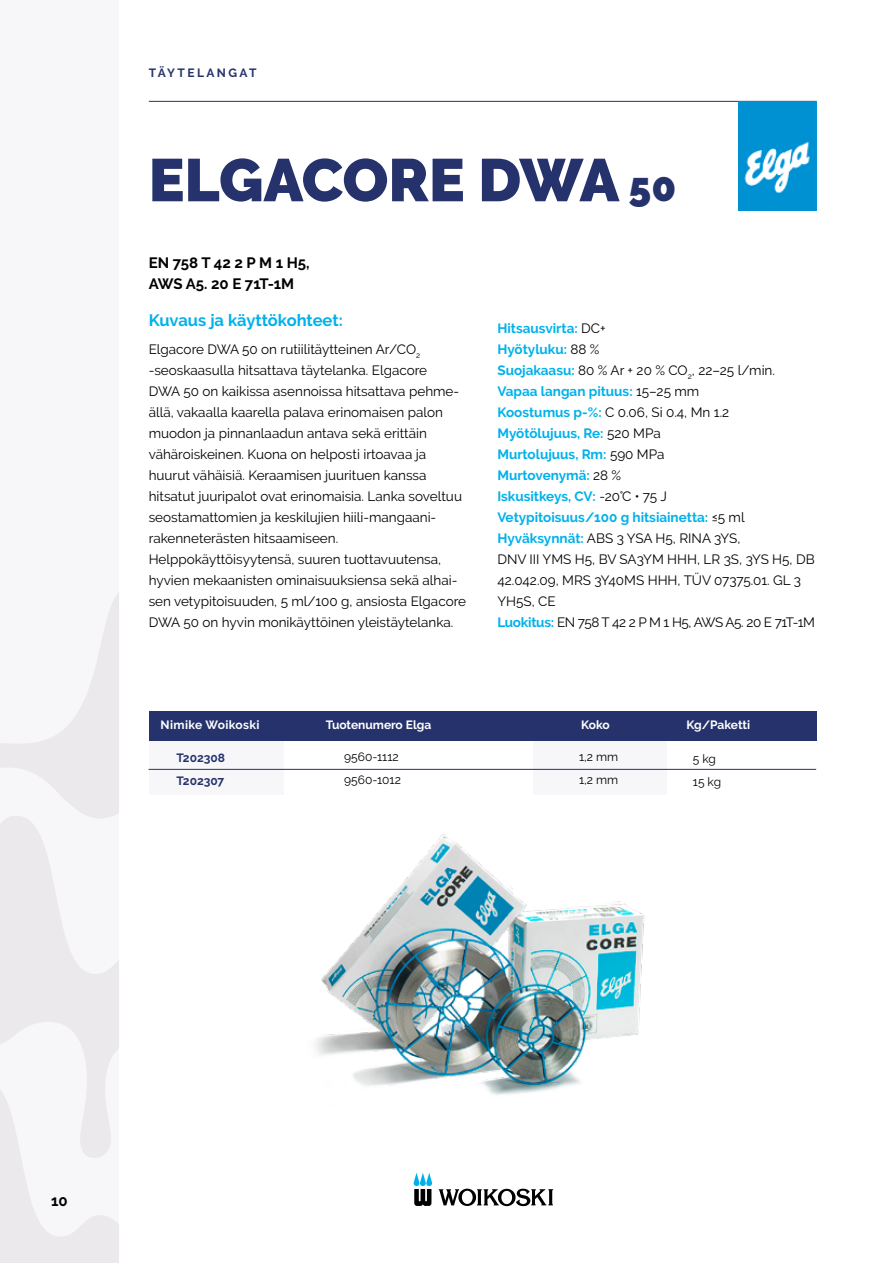
<style>
.page{position:relative;width:893px;height:1263px;background:#fff}
.page>*{position:absolute;margin:0;border:0;box-sizing:border-box;transform-origin:0 0}
.t1{font:900 60px "Raleway";letter-spacing:-.01em;color:#25326c}
.t2{font:700 16.5px "Raleway";color:#00b1eb}
.t3{font:700 15px/21px "Raleway";color:#000}
.t4{font:13.5px/21px "Raleway";color:#000}
.t5{font:12px/22.5px "Raleway";color:#000}
.t6{font:700 12px "Raleway";color:#fff}
.t7{font:700 12px/22.5px "Raleway";color:#25326c}
.t8{font:700 12px "Raleway";letter-spacing:.03em;color:#fff}
.t9{font:700 12px "Raleway";letter-spacing:.2em;color:#25326c}
.s1{font-size:40.5px}
.s2{font-weight:700;color:#00b1eb}
</style>
<div class="page">
<div style="left:0;top:0;width:119px;height:1263px;background:#f7f7fa"></div>
<svg style="left:0;top:593px;width:119px;height:670px"></svg>
<svg style="left:414px;top:1173px;width:18px;height:33px"></svg>
<svg style="left:439px;top:1188px;width:114px;height:18px"></svg>
<hr style="left:149px;top:101px;width:667px;height:1px;background:#25326c">
<img style="left:738px;top:102px;width:78px;height:108px">
<img style="left:315px;top:834px;width:330px;height:261px">
<div style="left:534px;top:738px;width:133px;height:57px;background:#f7f7fa"></div>
<div style="left:149px;top:738px;width:135px;height:57px;background:#f7f7fa"></div>
<hr style="left:149px;top:769px;width:667px;height:1px;background:#25326c">
<div style="left:149px;top:711px;width:667px;height:29px;background:#25326c"></div>
<p class="t9" style="left:149px;top:65px;width:109px">TÄYTELANGAT</p>
<h1 class="t1" style="left:149px;top:145px;width:529px">ELGACORE DWA <span class="s1">50</span></h1>
<p class="t3" style="left:149px;top:252px;width:162px">EN 758 T 42 2 P M 1 H5,<br>AWS A5. 20 E 71T-1M</p>
<p class="t2" style="left:149px;top:311px;width:196px">Kuvaus ja käyttökohteet:</p>
<p class="t4" style="left:149px;top:338px;width:319px">Elgacore DWA 50 on rutiilitäytteinen Ar/CO<sub>2 </sub>-seoskaasulla hitsattava täytelanka. Elgacore<br>DWA 50 on kaikissa asennoissa hitsattava pehme&shy;ällä, vakaalla kaarella palava erinomaisen palon muodon ja pinnanlaadun antava sekä erittäin vähäroiskeinen. Kuona on helposti irtoavaa ja huurut vähäisiä. Keraamisen juurituen kanssa hitsatut juuripalot ovat erinomaisia. Lanka soveltuu seostamattomien ja keskilujien hiili-mangaani&shy;rakenneterästen hitsaamiseen.<br>Helppokäyttöisyytensä, suuren tuottavuutensa, hyvien mekaanisten ominaisuuksiensa sekä alhai&shy;sen vetypitoisuuden, 5 ml/100 g, ansiosta Elgacore DWA 50 on hyvin monikäyttöinen yleistäytelanka.</p>
<p class="t4" style="left:497px;top:317px;width:319px"><span class="s2">Hitsausvirta:</span> DC+<br><span class="s2">Hyötyluku:</span> 88 %<br><span class="s2">Suojakaasu:</span> 80 % Ar + 20 % CO<sub>2</sub>, 22–25 l/min.<br><span class="s2">Vapaa langan pituus:</span> 15–25 mm<br><span class="s2">Koostumus p-%:</span> C 0.06, Si 0.4, Mn 1.2<br><span class="s2">Myötölujuus, Re:</span> 520 MPa<br><span class="s2">Murtolujuus, Rm:</span> 590 MPa<br><span class="s2">Murtovenymä:</span> 28 %<br><span class="s2">Iskusitkeys, CV:</span> -20°C • 75 J<br><span class="s2">Vetypitoisuus/100 g hitsiainetta:</span> ≤5 ml<br><span class="s2">Hyväksynnät:</span> ABS 3 YSA H5, RINA 3YS,<br>DNV III YMS H5, BV SA3YM HHH, LR 3S, 3YS H5, DB<br>42.042.09, MRS 3Y40MS HHH, TÜV 07375.01. GL 3<br>YH5S, CE<br><span class="s2">Luokitus:</span> EN 758 T 42 2 P M 1 H5, AWS A5. 20 E 71T-1M</p>
<p class="t8" style="left:161px;top:718px;width:101px">Nimike Woikoski</p>
<p class="t6" style="left:326px;top:718px;width:107px">Tuotenumero Elga</p>
<p class="t6" style="left:581px;top:718px;width:30px">Koko</p>
<p class="t5" style="left:344px;top:746px;width:58px">9560-1112<br>9560-1012</p>
<p class="t5" style="left:579px;top:746px;width:41px">1,2 mm<br>1,2 mm</p>
<p class="t7" style="left:176px;top:747px;width:50px">T202308<br>T202307</p>
<p class="t6" style="left:686px;top:718px;width:65px">Kg/Paketti</p>
<p class="t5" style="left:693px;top:747px;width:30px">5 kg<br>15 kg</p>
<p class="t3" style="left:51px;top:1190px;width:18px">10</p>
</div>
